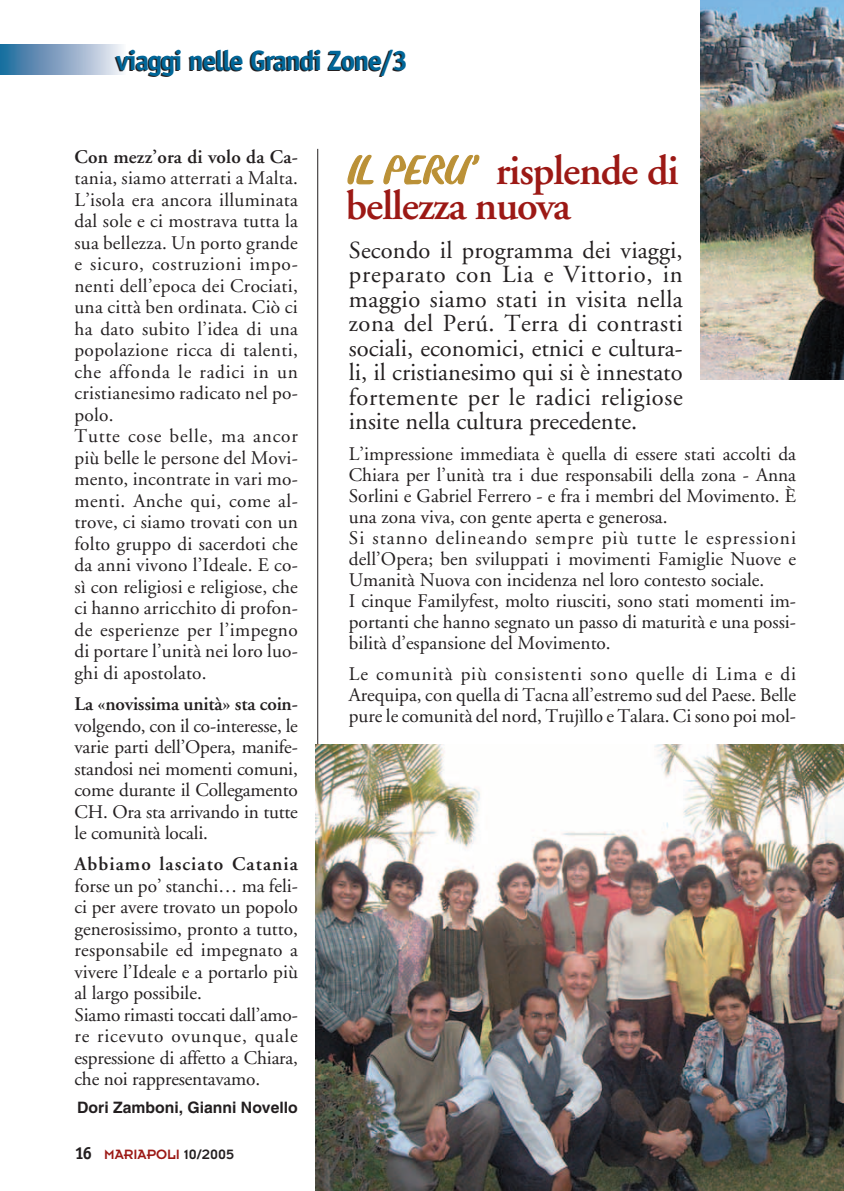
<style>
.page{position:relative;width:844px;height:1191px;background:#fff}
.page>*{position:absolute;margin:0;border:0;box-sizing:border-box;transform-origin:0 0}
.t1{font:600 42px/35px "Adobe Garamond";letter-spacing:-.025em;color:#9c1915}
.t2{font:700 28px "Officina Sans";letter-spacing:-.04em;color:#016799}
.t3{font:24.5px/24.5px "Adobe Garamond";color:#231f20;text-align:justify}
.t4{font:19.25px/21.5px "Adobe Garamond";letter-spacing:.005em;color:#231f20}
.t5{font:600 19.25px "Adobe Garamond";letter-spacing:-.01em;color:#231f20}
.t6{font:600 19.25px "Adobe Garamond";letter-spacing:.01em;color:#231f20}
.t7{font:600 19.25px "Adobe Garamond";letter-spacing:.055em;color:#231f20}
.t8{font:700 15.75px "Helvetica";color:#231f20}
.t9{font:14.88px "Insignia";color:#9c1915}
.s1{font-family:"Officina Sans";font-weight:700;font-size:17.5px;color:#231f20}
.s2{color:#231f20}
.s3{font-family:"Biffo";font-weight:400;color:#bb9137}
</style>
<div class="page">
<hr style="left:317px;top:149px;width:1px;height:967px;background:#231f20">
<img style="left:700px;top:0;width:143px;height:380px">
<img style="left:316px;top:744px;width:527px;height:447px">
<svg style="left:0;top:45px;width:123px;height:29px;background:#88a8c6"></svg>
<h2 class="t2" style="left:116px;top:50px;width:293px">viaggi nelle Grandi Zone/3</h2>
<p class="t6" style="left:74px;top:149px;width:225px">Con mezz’ora di volo da Ca-</p>
<p class="t4" style="left:74px;top:169px;width:225px">tania, siamo atterrati a Malta.<br>L’isola era ancora illuminata dal sole e ci mostrava tutta la sua bellezza. Un porto grande e sicuro, costruzioni impo&shy;nenti dell’epoca dei Crociati, una città ben ordinata. Ciò ci ha dato subito l’idea di una popolazione ricca di talenti, che affonda le radici in un cristianesimo radicato nel po&shy;polo.<br>Tutte cose belle, ma ancor più belle le persone del Movi&shy;mento, incontrate in vari mo&shy;menti. Anche qui, come al&shy;trove, ci siamo trovati con un folto gruppo di sacerdoti che da anni vivono l’Ideale. E co&shy;sì con religiosi e religiose, che ci hanno arricchito di profon&shy;de esperienze per l’impegno di portare l’unità nei loro luo&shy;ghi di apostolato.</p>
<p class="t5" style="left:74px;top:696px;width:225px">La «novissima unità» sta coin-</p>
<p class="t4" style="left:74px;top:716px;width:225px;text-align:justify">volgendo, con il co-interesse, le varie parti dell’Opera, manife&shy;standosi nei momenti comuni, come durante il Collegamento CH. Ora sta arrivando in tutte le comunità locali.</p>
<p class="t7" style="left:74px;top:856px;width:225px">Abbiamo lasciato Catania</p>
<p class="t4" style="left:74px;top:877px;width:225px">forse un po’ stanchi… ma feli&shy;ci per avere trovato un popolo generosissimo, pronto a tutto, responsabile ed impegnato a vivere l’Ideale e a portarlo più al largo possibile.<br>Siamo rimasti toccati dall’amo&shy;re ricevuto ovunque, quale espressione di affetto a Chiara, che noi rappresentavamo.</p>
<p class="t8" style="left:77px;top:1102px;width:222px">Dori Zamboni, Gianni Novello</p>
<p class="t9" style="left:74px;top:1148px;width:161px"><span class="s1">16</span> MARIAPOLI <span class="s2">10/2005</span></p>
<h1 class="t1" style="left:346px;top:157px;width:334px"><span class="s3">IL PERU’</span> risplende di bellezza nuova</h1>
<p class="t3" style="left:349px;top:240px;width:335px">Secondo il programma dei viaggi, preparato con Lia e Vittorio, in maggio siamo stati in visita nella zona del Perú. Terra di contrasti sociali, economici, etnici e cultura&shy;li, il cristianesimo qui si è innestato fortemente per le radici religiose insite nella cultura precedente.</p>
<p class="t4" style="left:349px;top:445px;width:448px;line-height:21px">L’impressione immediata è quella di essere stati accolti da Chiara per l’unità tra i due responsabili della zona - Anna Sorlini e Gabriel Ferrero - e fra i membri del Movimento. È una zona viva, con gente aperta e generosa.<br>Si stanno delineando sempre più tutte le espressioni dell’Opera; ben sviluppati i movimenti Famiglie Nuove e Umanità Nuova con incidenza nel loro contesto sociale.<br>I cinque Familyfest, molto riusciti, sono stati momenti im&shy;portanti che hanno segnato un passo di maturità e una possi&shy;bilità d’espansione del Movimento.</p>
<p class="t4" style="left:349px;top:665px;width:448px;line-height:21px;text-align:justify">Le comunità più consistenti sono quelle di Lima e di Arequipa, con quella di Tacna all’estremo sud del Paese. Belle pure le comunità del nord, Trujìllo e Talara. Ci sono poi mol-</p>
</div>
